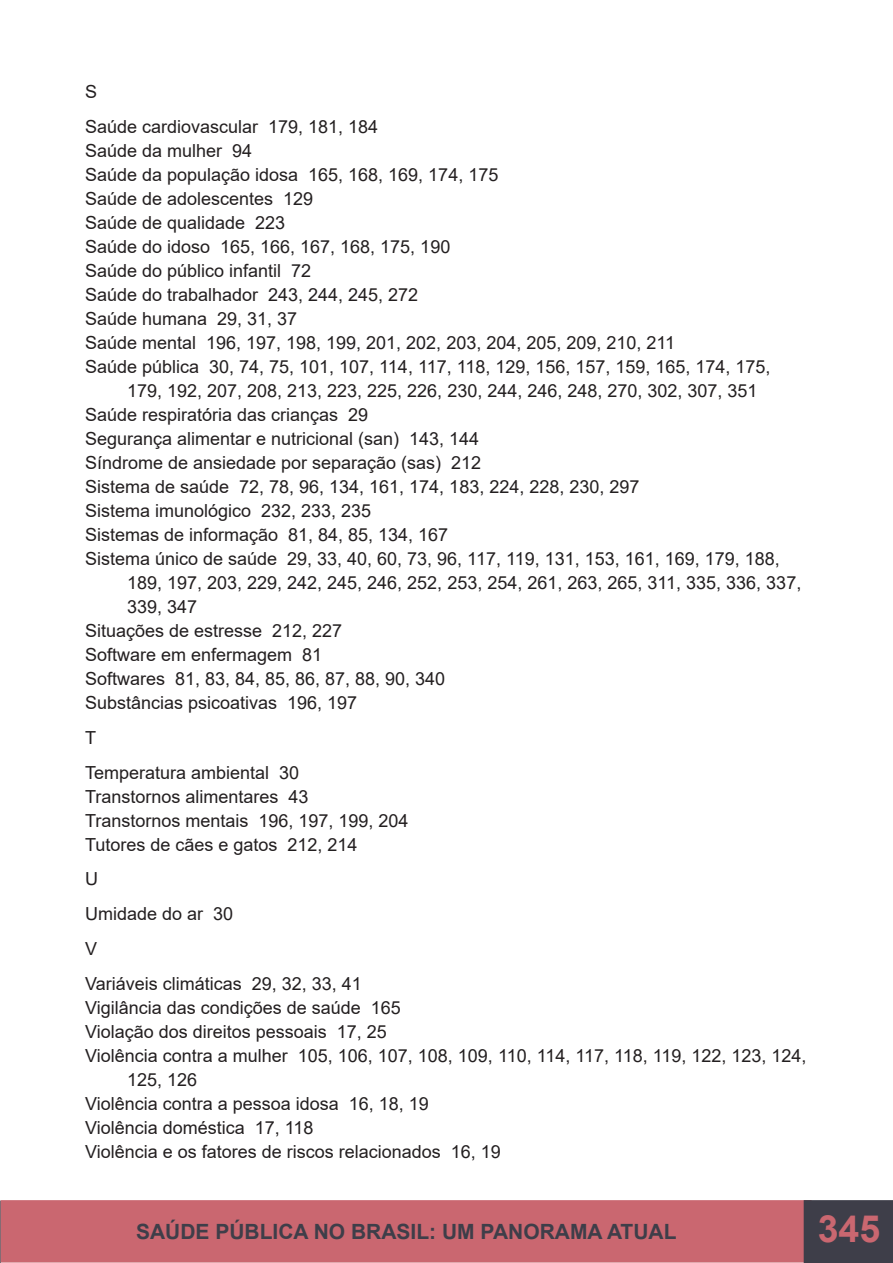
<style>
.page{position:relative;width:893px;height:1263px;background:#fff}
.page>*{position:absolute;margin:0;border:0;box-sizing:border-box;transform-origin:0 0}
.t1{font:700 37.5px "Arial";color:#ca6770}
.t2{font:700 21px "Arial";color:#3e3e49}
.t3{font:18px/24px "Arial";color:#231f20}
</style>
<div class="page">
<svg style="left:0;top:1200px;width:1px;height:63px"></svg>
<div style="left:2px;top:1201px;width:809px;height:61px;background:#ca6770"></div>
<div style="left:1px;top:1200px;width:811px;height:62px;border:2px solid #ca6770"></div>
<div style="left:804px;top:1200px;width:89px;height:63px;background:#3e3e49"></div>
<div style="left:813px;top:1214px;width:72px;height:48px;background:#3e3e49"></div>
<p class="t3" style="left:85px;top:80px;width:14px">S</p>
<p class="t3" style="left:85px;top:115px;width:295px">Saúde cardiovascular 179, 181, 184</p>
<p class="t3" style="left:85px;top:139px;width:169px">Saúde da mulher 94</p>
<p class="t3" style="left:85px;top:163px;width:415px">Saúde da população idosa 165, 168, 169, 174, 175</p>
<p class="t3" style="left:85px;top:187px;width:230px">Saúde de adolescentes 129</p>
<p class="t3" style="left:85px;top:211px;width:202px">Saúde de qualidade 223</p>
<p class="t3" style="left:85px;top:235px;width:367px">Saúde do idoso 165, 166, 167, 168, 175, 190</p>
<p class="t3" style="left:85px;top:259px;width:228px">Saúde do público infantil 72</p>
<p class="t3" style="left:85px;top:283px;width:335px">Saúde do trabalhador 243, 244, 245, 272</p>
<p class="t3" style="left:85px;top:307px;width:214px">Saúde humana 29, 31, 37</p>
<p class="t3" style="left:85px;top:331px;width:592px">Saúde mental 196, 197, 198, 199, 201, 202, 203, 204, 205, 209, 210, 211</p>
<p class="t3" style="left:127px;top:355px;width:645px;text-indent:-42px">Saúde pública 30, 74, 75, 101, 107, 114, 117, 118, 129, 156, 157, 159, 165, 174, 175,<br>179, 192, 207, 208, 213, 223, 225, 226, 230, 244, 246, 248, 270, 302, 307, 351</p>
<p class="t3" style="left:85px;top:403px;width:285px">Saúde respiratória das crianças 29</p>
<p class="t3" style="left:85px;top:427px;width:396px">Segurança alimentar e nutricional (san) 143, 144</p>
<p class="t3" style="left:85px;top:451px;width:398px">Síndrome de ansiedade por separação (sas) 212</p>
<p class="t3" style="left:85px;top:475px;width:556px">Sistema de saúde 72, 78, 96, 134, 161, 174, 183, 224, 228, 230, 297</p>
<p class="t3" style="left:85px;top:499px;width:288px">Sistema imunológico 232, 233, 235</p>
<p class="t3" style="left:85px;top:523px;width:365px">Sistemas de informação 81, 84, 85, 134, 167</p>
<p class="t3" style="left:127px;top:547px;width:676px;text-indent:-42px">Sistema único de saúde 29, 33, 40, 60, 73, 96, 117, 119, 131, 153, 161, 169, 179, 188,<br>189, 197, 203, 229, 242, 245, 246, 252, 253, 254, 261, 263, 265, 311, 335, 336, 337,<br>339, 347</p>
<p class="t3" style="left:85px;top:619px;width:259px">Situações de estresse 212, 227</p>
<p class="t3" style="left:85px;top:643px;width:239px">Software em enfermagem 81</p>
<p class="t3" style="left:85px;top:667px;width:362px">Softwares 81, 83, 84, 85, 86, 87, 88, 90, 340</p>
<p class="t3" style="left:85px;top:691px;width:274px">Substâncias psicoativas 196, 197</p>
<p class="t3" style="left:85px;top:725px;width:12px">T</p>
<p class="t3" style="left:85px;top:760px;width:216px">Temperatura ambiental 30</p>
<p class="t3" style="left:85px;top:784px;width:225px">Transtornos alimentares 43</p>
<p class="t3" style="left:85px;top:808px;width:325px">Transtornos mentais 196, 197, 199, 204</p>
<p class="t3" style="left:85px;top:832px;width:274px">Tutores de cães e gatos 212, 214</p>
<p class="t3" style="left:85px;top:867px;width:14px">U</p>
<p class="t3" style="left:85px;top:902px;width:150px">Umidade do ar 30</p>
<p class="t3" style="left:85px;top:937px;width:14px">V</p>
<p class="t3" style="left:85px;top:971px;width:278px">Variáveis climáticas 29, 32, 33, 41</p>
<p class="t3" style="left:85px;top:995px;width:317px">Vigilância das condições de saúde 165</p>
<p class="t3" style="left:85px;top:1019px;width:303px">Violação dos direitos pessoais 17, 25</p>
<p class="t3" style="left:127px;top:1043px;width:681px;text-indent:-42px">Violência contra a mulher 105, 106, 107, 108, 109, 110, 114, 117, 118, 119, 122, 123, 124,<br>125, 126</p>
<p class="t3" style="left:85px;top:1091px;width:345px">Violência contra a pessoa idosa 16, 18, 19</p>
<p class="t3" style="left:85px;top:1115px;width:230px">Violência doméstica 17, 118</p>
<p class="t3" style="left:85px;top:1139px;width:417px">Violência e os fatores de riscos relacionados 16, 19</p>
<p class="t2" style="left:136px;top:1217px;width:542px">SAÚDE PÚBLICA NO BRASIL: UM PANORAMA ATUAL</p>
<h1 class="t1" style="left:818px;top:1202px;width:64px">345</h1>
</div>
